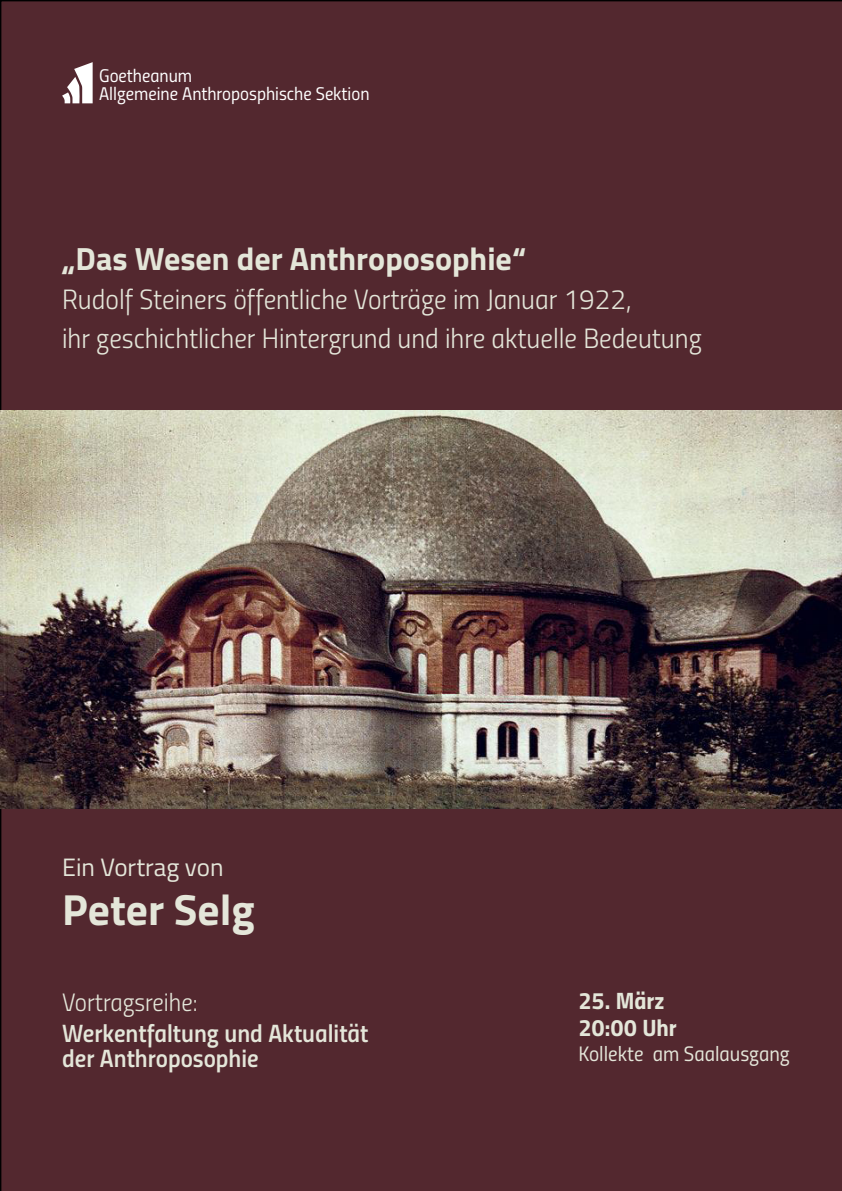
<style>
.page{position:relative;width:842px;height:1191px;background:#53282f}
.page>*{position:absolute;margin:0;border:0;box-sizing:border-box;transform-origin:0 0}
.t1{font:700 43.6px "Titillium";color:#e4e6d9}
.t2{font:700 32.1px "Titillium";color:#e4e6d9}
.t3{font:27.9px/39.1px "Titillium Light Upright";color:#e4e6d9}
.t4{font:25.1px/25px "Titillium Semibold Upright";color:#e4e6d9}
.t5{font:25.1px "Titillium Light Upright";color:#e4e6d9}
.t6{font:25.1px "Titillium";color:#e4e6d9}
.t7{font:23.7px/26.5px "Titillium Bold Upright";color:#e4e6d9}
.t8{font:20.9px "Titillium Regular Upright";color:#e4e6d9}
.t9{font:18.4px/17.9px "Titillium Regular Upright";color:#fff}
</style>
<div class="page">
<img style="left:0;top:410px;width:842px;height:399px">
<svg style="left:62px;top:62px;width:31px;height:41px"></svg>
<p class="t9" style="left:99px;top:66px;width:272px">Goetheanum<br>Allgemeine Anthroposphische Sektion</p>
<p class="t2" style="left:62px;top:234px;width:466px">„Das Wesen der Anthroposophie“</p>
<p class="t3" style="left:62px;top:278px;width:641px">Rudolf Steiners öffentliche Vorträge im Januar 1922,<br>ihr geschichtlicher Hintergrund und ihre aktuelle Bedeutung</p>
<p class="t6" style="left:62px;top:848px;width:163px">Ein Vortrag von</p>
<h1 class="t1" style="left:62px;top:876px;width:194px">Peter Selg</h1>
<p class="t5" style="left:62px;top:983px;width:137px">Vortragsreihe:</p>
<p class="t4" style="left:62px;top:1018px;width:308px">Werkentfaltung und Aktualität der Anthroposophie</p>
<p class="t7" style="left:578px;top:986px;width:100px">25. März<br>20:00 Uhr</p>
<p class="t8" style="left:578px;top:1038px;width:213px">Kollekte am Saalausgang</p>
</div>
